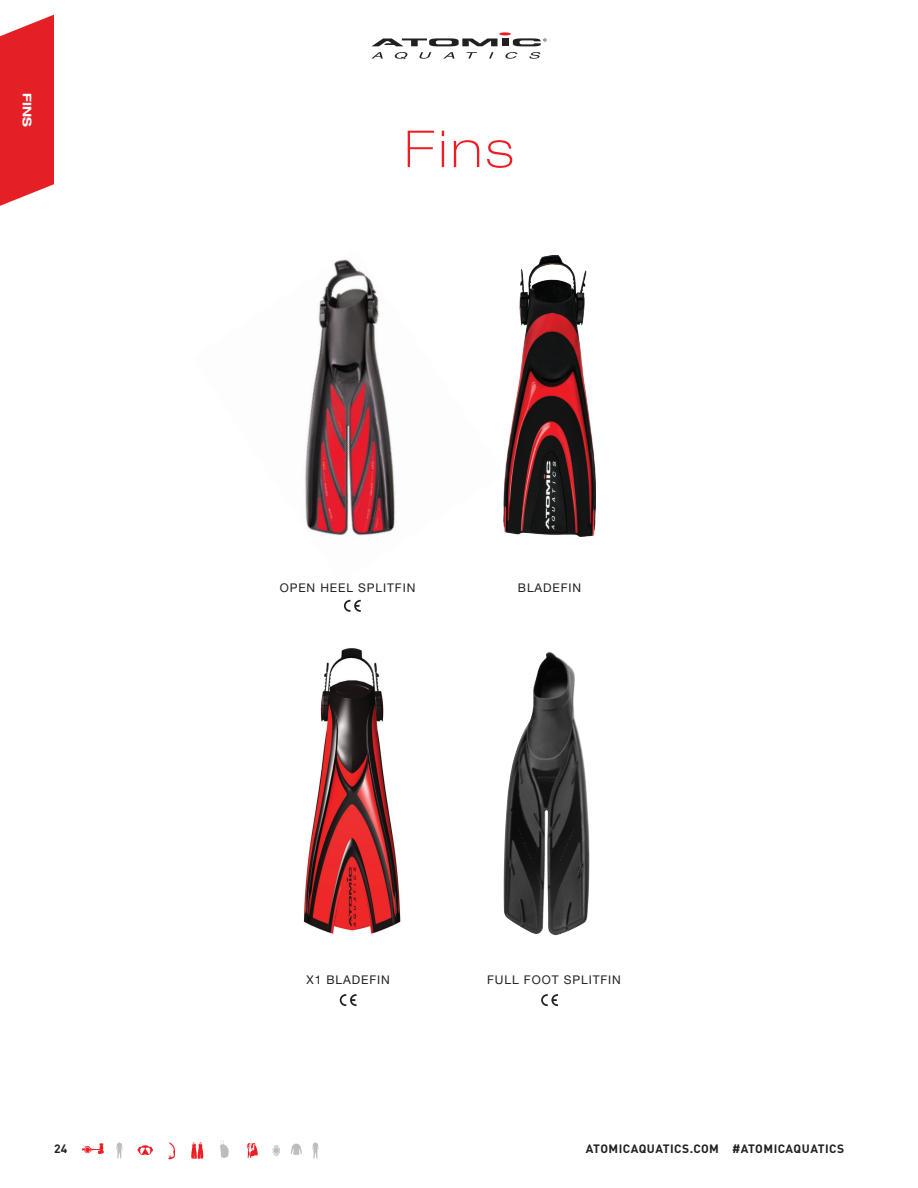
<style>
.page{position:relative;width:918px;height:1188px;background:#fff}
.page>*{position:absolute;margin:0;border:0;box-sizing:border-box;transform-origin:0 0}
.t1{font:100 expanded 51px "Helvetica Neue LT Std";color:#ee1d23}
.t2{font:12px "Helvetica Neue";letter-spacing:.075em;color:#231f20}
.t3{font:700 12px "DIN Pro";letter-spacing:.04em;color:#231f20}
.t4{font:700 expanded 12px "Helvetica Neue LT Std";color:#fff}
</style>
<div class="page">
<svg style="left:529px;top:52px;width:12px;height:7px"></svg>
<svg style="left:505px;top:52px;width:13px;height:7px"></svg>
<svg style="left:489px;top:52px;width:5px;height:7px"></svg>
<svg style="left:467px;top:52px;width:10px;height:7px"></svg>
<svg style="left:443px;top:52px;width:12px;height:7px"></svg>
<svg style="left:419px;top:52px;width:12px;height:7px"></svg>
<svg style="left:394px;top:52px;width:14px;height:7px"></svg>
<svg style="left:372px;top:52px;width:11px;height:7px"></svg>
<svg style="left:372px;top:32px;width:174px;height:14px"></svg>
<svg style="left:220px;top:1140px;width:9px;height:18px"></svg>
<svg style="left:273px;top:1145px;width:7px;height:11px"></svg>
<svg style="left:247px;top:1143px;width:11px;height:15px"></svg>
<svg style="left:191px;top:1142px;width:12px;height:17px"></svg>
<svg style="left:116px;top:1142px;width:6px;height:17px"></svg>
<svg style="left:82px;top:1143px;width:22px;height:11px"></svg>
<svg style="left:137px;top:1145px;width:16px;height:10px"></svg>
<svg style="left:168px;top:1142px;width:7px;height:17px"></svg>
<svg style="left:291px;top:1144px;width:11px;height:11px"></svg>
<svg style="left:312px;top:1142px;width:6px;height:17px"></svg>
<img style="left:303px;top:648px;width:98px;height:286px">
<img style="left:504px;top:652px;width:86px;height:284px">
<img style="left:518px;top:255px;width:78px;height:282px">
<svg style="left:541px;top:994px;width:17px;height:12px"></svg>
<svg style="left:340px;top:994px;width:17px;height:12px"></svg>
<svg style="left:504px;top:388px;width:14px;height:147px"></svg>
<img style="left:305px;top:259px;width:199px;height:277px">
<svg style="left:344px;top:600px;width:17px;height:12px"></svg>
<svg style="left:0;top:15px;width:54px;height:191px;background:#e7383d"></svg>
<p class="t4" style="left:35px;top:93px;width:35px;rotate:90deg">FINS</p>
<h1 class="t1" style="left:405px;top:119px;width:110px">Fins</h1>
<p class="t2" style="left:280px;top:580px;width:137px">OPEN HEEL SPLITFIN</p>
<p class="t2" style="left:518px;top:580px;width:65px">BLADEFIN</p>
<p class="t2" style="left:306px;top:973px;width:85px">X1 BLADEFIN</p>
<p class="t2" style="left:487px;top:973px;width:135px">FULL FOOT SPLITFIN</p>
<p class="t3" style="left:54px;top:1141px;width:15px">24</p>
<p class="t3" style="left:586px;top:1141px;width:260px">ATOMICAQUATICS.COM #ATOMICAQUATICS</p>
</div>
